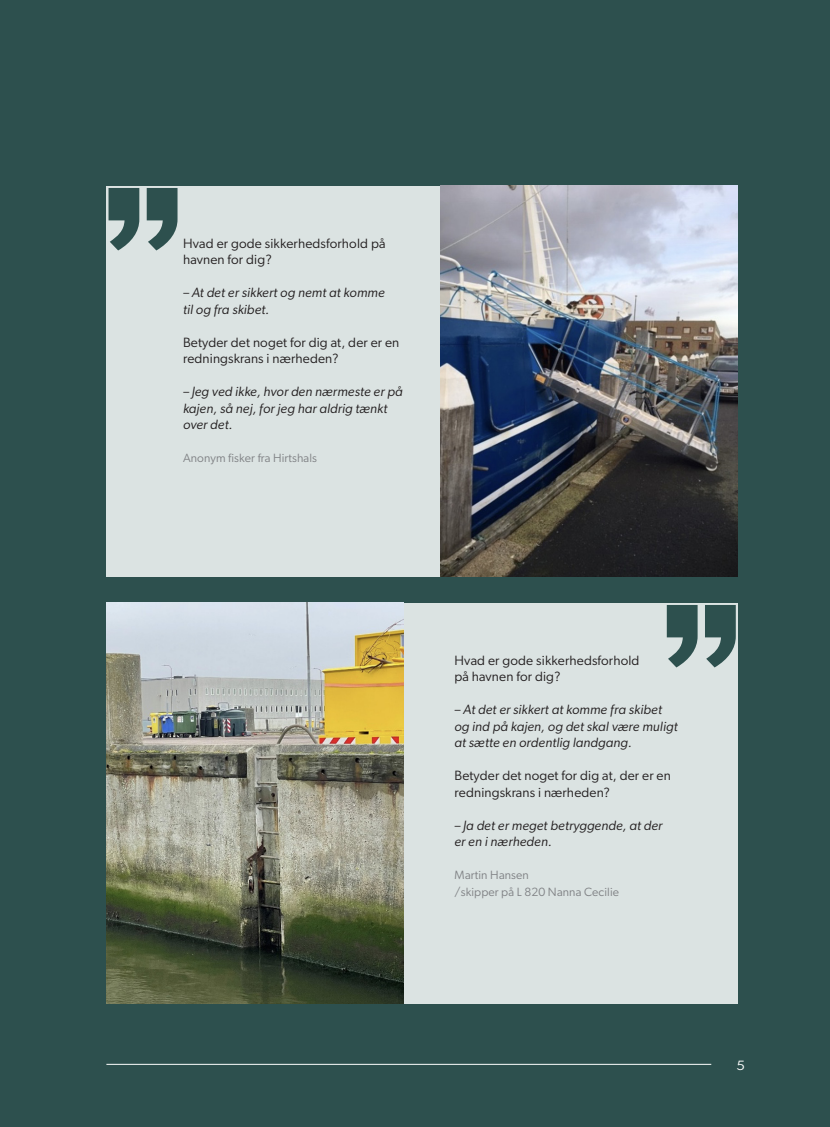
<style>
.page{position:relative;width:830px;height:1127px;background:#fff}
.page>*{position:absolute;margin:0;border:0;box-sizing:border-box;transform-origin:0 0}
.t1{font:italic 13.5px/16.5px "Gibson";letter-spacing:.01em;color:#231f20}
.t2{font:13.5px/16.5px "Gibson";letter-spacing:.01em;color:#231f20}
.t3{font:13.5px "Gibson";color:#fff;scale:1.1 1}
.t4{font:12px/16.5px "Gibson";letter-spacing:.01em;color:#808285}
</style>
<div class="page">
<div style="left:0;top:0;width:829px;height:1127px;background:#2d504e"></div>
<div style="left:106px;top:186px;width:334px;height:390px;background:#dbe3e2"></div>
<img style="left:440px;top:186px;width:297px;height:390px">
<svg style="left:108px;top:188px;width:69px;height:62px"></svg>
<div style="left:403px;top:603px;width:334px;height:401px;background:#dbe3e2"></div>
<img style="left:106px;top:603px;width:297px;height:401px">
<svg style="left:666px;top:605px;width:69px;height:62px"></svg>
<hr style="left:106px;top:1064px;width:605px;height:1px;background:#fff">
<p class="t2" style="left:183px;top:235px;width:204px">Hvad er gode sikkerhedsforhold på havnen for dig?</p>
<p class="t1" style="left:183px;top:284px;width:203px">– At det er sikkert og nemt at komme til og fra skibet.</p>
<p class="t2" style="left:183px;top:334px;width:218px">Betyder det noget for dig at, der er en redningskrans i nærheden?</p>
<p class="t1" style="left:183px;top:383px;width:221px">– Jeg ved ikke, hvor den nærmeste er på kajen, så nej, for jeg har aldrig tænkt over det.</p>
<p class="t4" style="left:183px;top:450px;width:135px">Anonym fisker fra Hirtshals</p>
<p class="t2" style="left:454px;top:651px;width:186px">Hvad er gode sikkerhedsforhold på havnen for dig?</p>
<p class="t1" style="left:454px;top:701px;width:224px">– At det er sikkert at komme fra skibet og ind på kajen, og det skal være muligt at sætte en ordentlig landgang.</p>
<p class="t2" style="left:454px;top:767px;width:218px">Betyder det noget for dig at, der er en redningskrans i nærheden?</p>
<p class="t1" style="left:454px;top:817px;width:209px">– Ja det er meget betryggende, at der er en i nærheden.</p>
<p class="t4" style="left:454px;top:866px;width:166px">Martin Hansen<br>/skipper på L 820 Nanna Cecilie</p>
<p class="t3" style="left:736px;top:1057px;width:9px">5</p>
</div>
